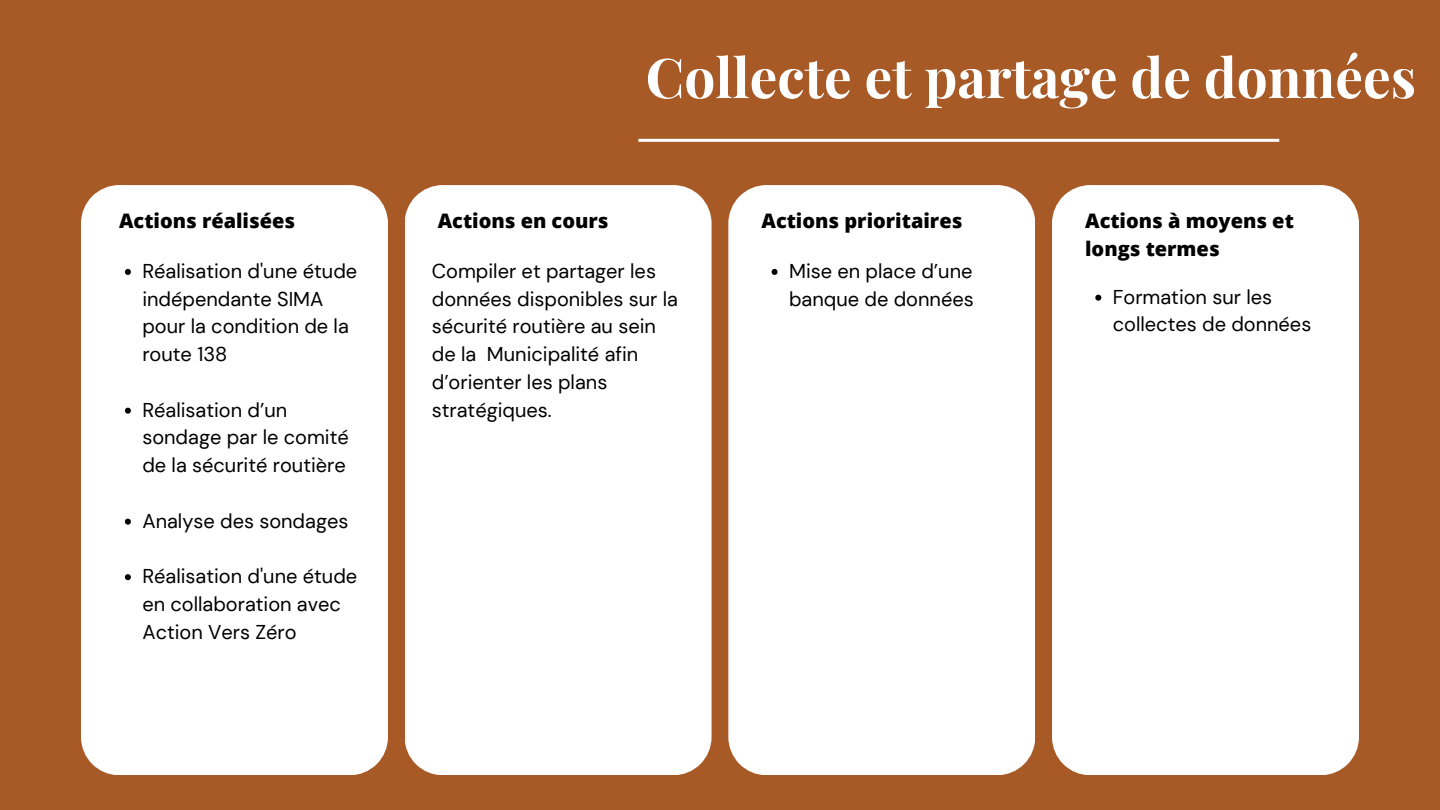
<style>
.page{position:relative;width:1440px;height:810px;background:#a75926}
.page>*{position:absolute;margin:0;border:0;box-sizing:border-box;transform-origin:0 0}
.t1{font:700 55px "Playfair Display";color:#fff}
.t2{font:20px/27.8px "DM Sans";color:#000}
.t3{font:800 20px/27.8px "Open Sans";color:#000}
</style>
<div class="page">
<hr style="left:638px;top:139px;width:641px;height:3px;background:#fff">
<div style="left:405px;top:185px;width:307px;height:590px;background:#fff"></div>
<div style="left:728px;top:185px;width:307px;height:590px;background:#fff"></div>
<div style="left:1052px;top:185px;width:307px;height:590px;background:#fff"></div>
<div style="left:81px;top:185px;width:307px;height:590px;background:#fff"></div>
<svg style="left:125px;top:269px;width:6px;height:6px"></svg>
<svg style="left:125px;top:408px;width:6px;height:6px"></svg>
<svg style="left:125px;top:519px;width:6px;height:6px"></svg>
<svg style="left:125px;top:574px;width:6px;height:6px"></svg>
<svg style="left:772px;top:269px;width:6px;height:6px"></svg>
<svg style="left:1095px;top:295px;width:6px;height:6px"></svg>
<p class="t1" style="left:646px;top:39px;width:772px">Collecte et partage de données</p>
<p class="t3" style="left:119px;top:206px;width:177px">Actions réalisées</p>
<h2 class="t3" style="left:438px;top:206px;width:172px">Actions en cours</h2>
<p class="t3" style="left:761px;top:206px;width:202px">Actions prioritaires</p>
<p class="t3" style="left:1085px;top:206px;width:210px">Actions à moyens et longs termes</p>
<p class="t2" style="left:142px;top:257px;width:216px">Réalisation d'une étude indépendante SIMA pour la condition de la route 138</p>
<h2 class="t2" style="left:432px;top:257px;width:248px">Compiler et partager les données disponibles sur la sécurité routière au sein de la Municipalité afin d’orienter les plans stratégiques.</h2>
<p class="t2" style="left:789px;top:257px;width:186px">Mise en place d’une banque de données</p>
<h2 class="t2" style="left:1113px;top:283px;width:200px">Formation sur les collectes de données</h2>
<p class="t2" style="left:142px;top:396px;width:208px">Réalisation d’un sondage par le comité de la sécurité routière</p>
<h2 class="t2" style="left:142px;top:507px;width:208px">Analyse des sondages</h2>
<p class="t2" style="left:142px;top:562px;width:216px">Réalisation d'une étude en collaboration avec<br>Action Vers Zéro</p>
</div>
